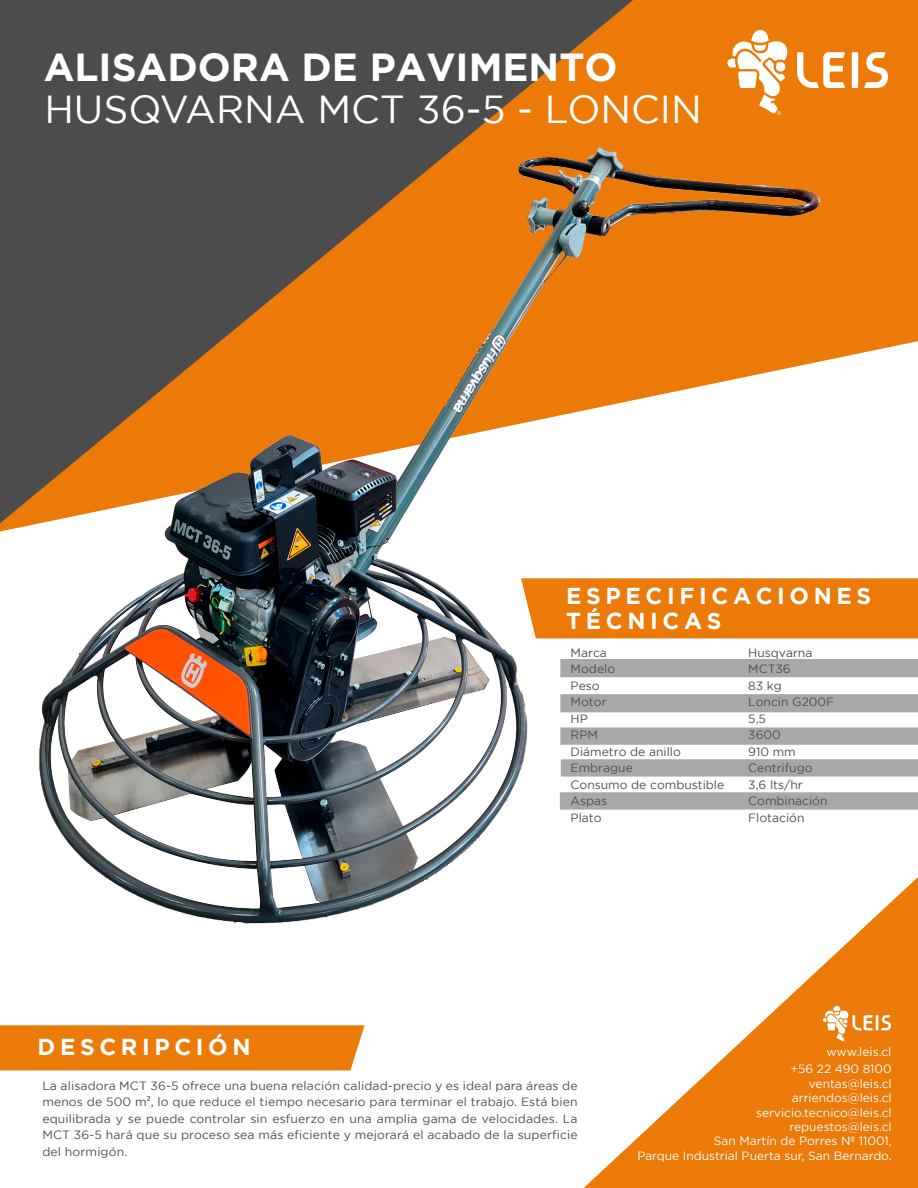
<style>
.page{position:relative;width:918px;height:1188px;background:#fff}
.page>*{position:absolute;margin:0;border:0;box-sizing:border-box;transform-origin:0 0}
.t1{font:39px "Gotham";color:#fff}
.t2{font:700 39px "Gotham";color:#fff}
.t3{font:700 23.1px/25.5px "Gotham";letter-spacing:.2em;color:#fff}
.t4{font:12px/16.5px "Gotham";color:#4e4d4d}
.t5{font:12px/14.4px "Gotham";color:#fff;text-align:right}
.s1{font-family:"Myriad Pro"}
</style>
<div class="page">
<div style="left:633px;top:0;width:285px;height:79px;background:#ec7a09"></div>
<svg style="left:0;top:0;width:633px;height:79px;fill:#4d4c4c"></svg>
<svg style="left:584px;top:954px;width:334px;height:234px;fill:#ec7a09"></svg>
<svg style="left:823px;top:1006px;width:68px;height:36px"></svg>
<svg style="left:864px;top:52px;width:24px;height:27px"></svg>
<svg style="left:797px;top:52px;width:48px;height:27px"></svg>
<svg style="left:852px;top:52px;width:6px;height:27px"></svg>
<svg style="left:727px;top:30px;width:61px;height:49px"></svg>
<div style="left:0;top:1025px;width:365px;height:45px;background:#ec7a09"></div>
<img style="left:0;top:79px;width:918px;height:875px">
<h1 class="t2" style="left:44px;top:45px;width:575px">ALISADORA DE PAVIMENTO</h1>
<h1 class="t1" style="left:44px;top:88px;width:659px">HUSQVARNA MCT 36-5 - LONCIN</h1>
<h2 class="t3" style="left:566px;top:582px;width:306px">ESPECIFICACIONES<br>TÉCNICAS</h2>
<p class="t4" style="left:571px;top:644px;width:155px">Marca<br>Modelo<br>Peso<br>Motor<br>HP<br>RPM<br>Diámetro de anillo<br>Embrague<br>Consumo de combustible<br>Aspas<br>Plato</p>
<p class="t4" style="left:748px;top:644px;width:87px">Husqvarna<br>MCT36<br>83 kg<br>Loncin G200F<br>5,5<br>3600<br>910 mm<br>Centrifugo<br>3,6 lts/hr<br>Combinación<br>Flotación</p>
<h2 class="t3" style="left:38px;top:1034px;width:215px">DESCRIPCIÓN</h2>
<p class="t4" style="left:42px;top:1077px;width:537px;text-align:justify">La alisadora MCT 36-5 ofrece una buena relación calidad-precio y es ideal para áreas de menos de 500 m<span class="s1">²</span>, lo que reduce el tiempo necesario para terminar el trabajo. Está bien equilibrada y se puede controlar sin esfuerzo en una amplia gama de velocidades. La MCT 36-5 hará que su proceso sea más eficiente y mejorará el acabado de la superficie del hormigón.</p>
<p class="t5" style="left:826px;top:1045px;width:66px">www.leis.cl</p>
<p class="t5" style="left:637px;top:1062px;width:256px">+56 22 490 8100<br>ventas@leis.cl<br>arriendos@leis.cl<br>servicio.tecnico@leis.cl<br>repuestos@leis.cl<br>San Martín de Porres Nº 11001,<br>Parque Industrial Puerta sur, San Bernardo.</p>
</div>
